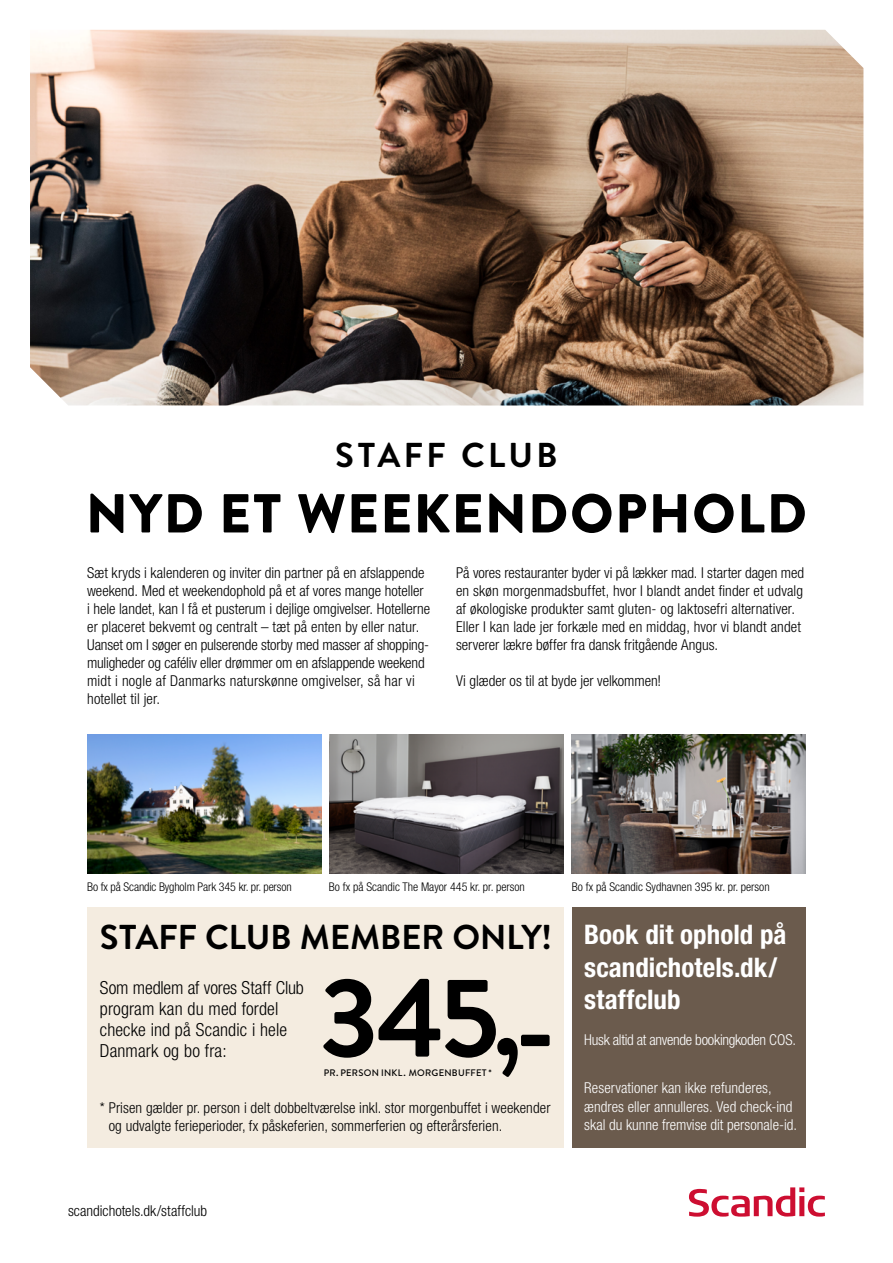
<style>
.page{position:relative;width:893px;height:1263px;background:#fff}
.page>*{position:absolute;margin:0;border:0;box-sizing:border-box;transform-origin:0 0}
.t1{font:700 109.5px "Brandon Text";color:#000}
.t2{font:900 54.75px "Brandon Text";letter-spacing:.03em;color:#000}
.t3{font:700 34.5px "Brandon Text";color:#000}
.t4{font:700 34.5px "Brandon Text";letter-spacing:.1em;color:#000}
.t5{font:700 condensed 27px/32.4px "Helvetica Neue LT Std";color:#fff}
.t6{font:300 condensed 18px/21px "Helvetica Neue LT Std";letter-spacing:.005em;color:#000}
.t7{font:300 condensed 15px/18px "Helvetica Neue LT Std";letter-spacing:.005em;color:#000}
.t8{font:300 condensed 15px/18.5px "Helvetica Neue LT Std";color:#fff}
.t9{font:300 condensed 15px "Helvetica Neue LT Std";letter-spacing:-.02em;color:#fff}
.t10{font:300 condensed 12px "Helvetica Neue LT Std";color:#000}
.t11{font:500 9.45px "Brandon Text";letter-spacing:.025em;color:#000}
</style>
<div class="page">
<img style="left:30px;top:30px;width:833px;height:375px">
<div style="left:87px;top:907px;width:476px;height:241px;background:#f4ece0"></div>
<div style="left:572px;top:907px;width:234px;height:241px;background:#6b5b4d"></div>
<img style="left:87px;top:735px;width:234px;height:138px">
<img style="left:572px;top:735px;width:234px;height:138px">
<img style="left:330px;top:735px;width:233px;height:138px">
<svg style="left:689px;top:1187px;width:136px;height:30px"></svg>
<h3 class="t4" style="left:335px;top:431px;width:224px">STAFF CLUB</h3>
<h2 class="t2" style="left:86px;top:475px;width:722px">NYD ET WEEKENDOPHOLD</h2>
<p class="t7" style="left:87px;top:564px;width:344px">Sæt kryds i kalenderen og inviter din partner på en afslappende weekend. Med et weekendophold på et af vores mange hoteller i hele landet, kan I få et pusterum i dejlige omgivelser. Hotellerne er placeret bekvemt og centralt – tæt på enten by eller natur.<br>Uanset om I søger en pulserende storby med masser af shopping&shy;muligheder og caféliv eller drømmer om en afslappende weekend midt i nogle af Danmarks naturskønne omgivelser, så har vi hotellet til jer.</p>
<p class="t7" style="left:456px;top:564px;width:350px">På vores restauranter byder vi på lækker mad. I starter dagen med en skøn morgenmadsbuffet, hvor I blandt andet finder et udvalg af økologiske produkter samt gluten- og laktosefri alternativer.<br>Eller I kan lade jer forkæle med en middag, hvor vi blandt andet serverer lækre bøffer fra dansk fritgående Angus.</p>
<p class="t7" style="left:456px;top:672px;width:207px">Vi glæder os til at byde jer velkommen!</p>
<p class="t10" style="left:87px;top:880px;width:206px">Bo fx på Scandic Bygholm Park 345 kr. pr. person</p>
<p class="t10" style="left:329px;top:880px;width:198px">Bo fx på Scandic The Mayor 445 kr. pr. person</p>
<p class="t10" style="left:572px;top:880px;width:199px">Bo fx på Scandic Sydhavnen 395 kr. pr. person</p>
<h3 class="t3" style="left:100px;top:913px;width:453px">STAFF CLUB MEMBER ONLY!</h3>
<p class="t6" style="left:100px;top:977px;width:205px">Som medlem af vores Staff Club program kan du med fordel checke ind på Scandic i hele<br>Danmark og bo fra:</p>
<h3 class="t5" style="left:584px;top:918px;width:204px">Book dit ophold på scandichotels.dk/ staffclub</h3>
<p class="t9" style="left:584px;top:1031px;width:213px">Husk altid at anvende bookingkoden COS.</p>
<p class="t8" style="left:584px;top:1079px;width:214px">Reservationer kan ikke refunderes, ændres eller annulleres. Ved check-ind skal du kunne fremvise dit personale-id.</p>
<h1 class="t1" style="left:319px;top:942px;width:205px">345,</h1>
<h1 class="t1" style="left:515px;top:953px;width:42px">-</h1>
<p class="t11" style="left:324px;top:1066px;width:170px">PR. PERSON INKL. MORGENBUFFET *</p>
<p class="t7" style="left:109px;top:1098px;width:443px;text-indent:-9px">* Prisen gælder pr. person i delt dobbeltværelse inkl. stor morgenbuffet i weekender og udvalgte ferieperioder, fx påskeferien, sommerferien og efterårsferien.</p>
<p class="t7" style="left:68px;top:1202px;width:140px">scandichotels.dk/staffclub</p>
</div>
